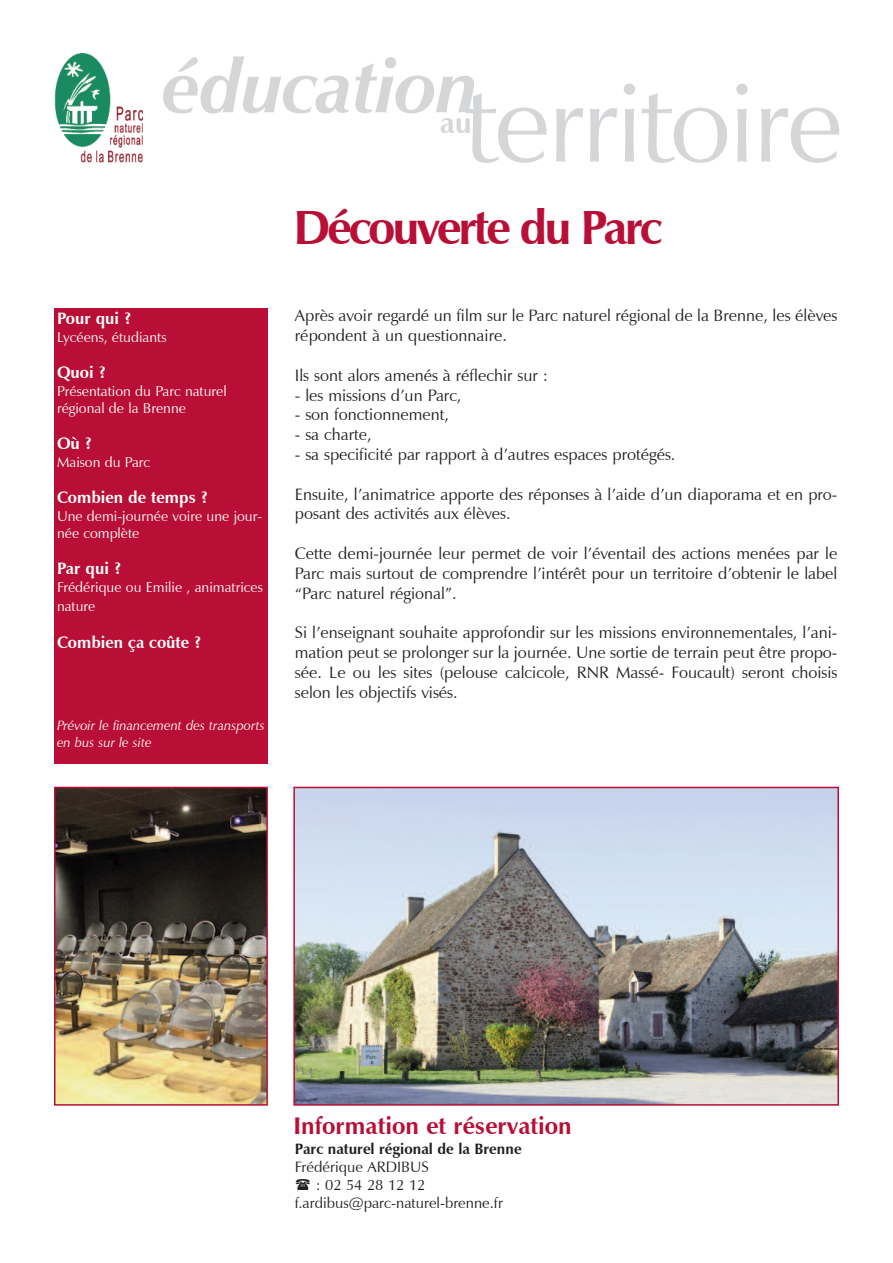
<style>
.page{position:relative;width:893px;height:1263px;background:#fff}
.page>*{position:absolute;margin:0;border:0;box-sizing:border-box;transform-origin:0 0}
.t1{font:112.5px "Zapf Humanist 601 BT";letter-spacing:-.025em;color:#d5d6d8}
.t2{font:italic 700 75px "Zapf Humanist 601 BT";letter-spacing:-.015em;color:#d5d6d8}
.t3{font:700 48px "Zapf Humanist 601 BT";letter-spacing:-.06em;color:#b90f36}
.t4{font:700 30px "Zapf Humanist 601 BT";color:#d5d6d8}
.t5{font:700 24px "Zapf Humanist 601 BT";color:#b90f36}
.t6{font:16.5px/19.8px "Zapf Humanist 601 BT";color:#231f20}
.t7{font:700 16.5px "Zapf Humanist 601 BT";color:#fff}
.t8{font:15px "Zapf Humanist 601 BT";color:#231f20}
.t9{font:700 15px "Zapf Humanist 601 BT";color:#231f20}
.t10{font:14.25px/17.1px "Zapf Humanist 601 BT";color:#fff}
.t11{font:italic 13.5px/16.2px "Zapf Humanist 601 BT";color:#fff}
</style>
<div class="page">
<img style="left:296px;top:790px;width:540px;height:313px">
<div style="left:293px;top:787px;width:546px;height:319px;border:2px solid #b90f36"></div>
<img style="left:54px;top:54px;width:89px;height:109px">
<img style="left:57px;top:790px;width:208px;height:313px">
<div style="left:54px;top:787px;width:214px;height:319px;border:2px solid #b90f36"></div>
<div style="left:54px;top:308px;width:214px;height:456px;background:#b90f36"></div>
<h2 class="t2" style="left:162px;top:41px;width:318px">éducation</h2>
<h1 class="t1" style="left:465px;top:54px;width:381px">territoire</h1>
<h3 class="t4" style="left:440px;top:105px;width:34px">au</h3>
<p class="t7" style="left:57px;top:308px;width:76px">Pour qui ?</p>
<p class="t10" style="left:57px;top:329px;width:111px">Lycéens, étudiants</p>
<p class="t7" style="left:57px;top:362px;width:50px">Quoi ?</p>
<p class="t10" style="left:57px;top:383px;width:171px">Présentation du Parc naturel régional de la Brenne</p>
<p class="t7" style="left:57px;top:433px;width:37px">Où ?</p>
<p class="t10" style="left:57px;top:454px;width:95px">Maison du Parc</p>
<p class="t7" style="left:57px;top:487px;width:153px">Combien de temps ?</p>
<p class="t10" style="left:57px;top:508px;width:207px">Une demi-journée voire une jour&shy;née complète</p>
<p class="t7" style="left:57px;top:558px;width:66px">Par qui ?</p>
<p class="t10" style="left:57px;top:578px;width:207px;line-height:18.8px">Frédérique ou Emilie , animatrices nature</p>
<p class="t7" style="left:57px;top:632px;width:146px">Combien ça coûte ?</p>
<p class="t11" style="left:57px;top:718px;width:209px">Prévoir le financement des transports en bus sur le site</p>
<h3 class="t3" style="left:293px;top:198px;width:371px">Découverte du Parc</h3>
<p class="t6" style="left:295px;top:306px;width:544px">Après avoir regardé un film sur le Parc naturel régional de la Brenne, les élèves répondent à un questionnaire.</p>
<p class="t6" style="left:295px;top:365px;width:255px">Ils sont alors amenés à réflechir sur :</p>
<p class="t6" style="left:295px;top:385px;width:168px">- les missions d’un Parc,</p>
<p class="t6" style="left:295px;top:405px;width:156px">- son fonctionnement,</p>
<p class="t6" style="left:295px;top:425px;width:78px">- sa charte,</p>
<p class="t6" style="left:295px;top:444px;width:382px">- sa specificité par rapport à d’autres espaces protégés.</p>
<p class="t6" style="left:295px;top:484px;width:544px">Ensuite, l’animatrice apporte des réponses à l’aide d’un diaporama et en pro&shy;posant des activités aux élèves.</p>
<p class="t6" style="left:295px;top:543px;width:544px;text-align:justify">Cette demi-journée leur permet de voir l’éventail des actions menées par le Parc mais surtout de comprendre l’intérêt pour un territoire d’obtenir le label “Parc naturel régional”.</p>
<p class="t6" style="left:295px;top:623px;width:544px;text-align:justify">Si l’enseignant souhaite approfondir sur les missions environnementales, l’ani&shy;mation peut se prolonger sur la journée. Une sortie de terrain peut être propo&shy;sée. Le ou les sites (pelouse calcicole, RNR Massé- Foucault) seront choisis selon les objectifs visés.</p>
<h3 class="t5" style="left:293px;top:1111px;width:280px">Information et réservation</h3>
<p class="t9" style="left:295px;top:1140px;width:228px">Parc naturel régional de la Brenne</p>
<p class="t8" style="left:295px;top:1158px;width:135px">Frédérique ARDIBUS</p>
<p class="t8" style="left:316px;top:1176px;width:111px">: 02 54 28 12 12</p>
<p class="t8" style="left:295px;top:1194px;width:210px">f.ardibus@parc-naturel-brenne.fr</p>
</div>
